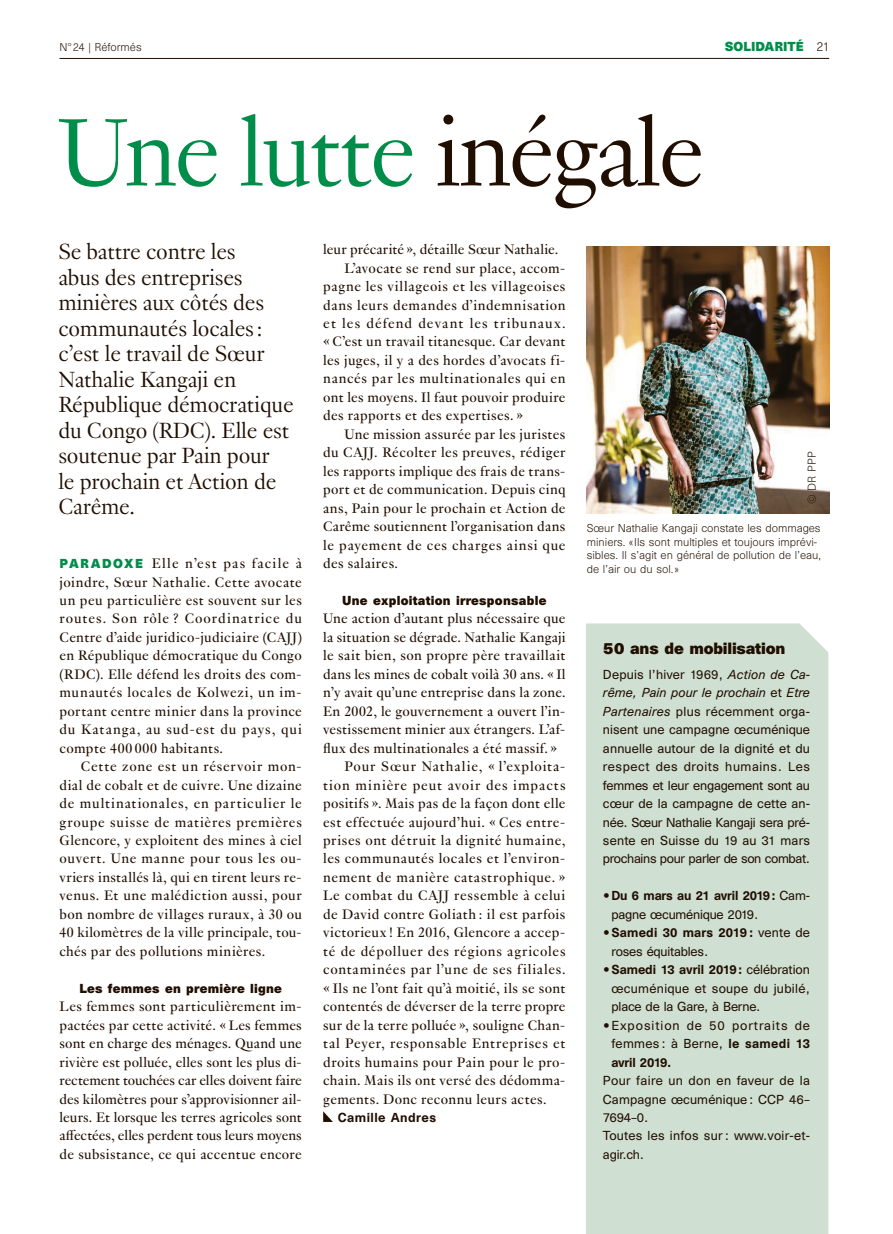
<style>
.page{position:relative;width:893px;height:1234px;background:#fff}
.page>*{position:absolute;margin:0;border:0;box-sizing:border-box;transform-origin:0 0}
.REF_Titres_indd{font:300 105px "Genath";letter-spacing:-.03em;color:#008d4a}
.REF_Chapeaux_indd{font:300 24px/25.5px "Genath";letter-spacing:-.01em;color:#200e00;text-align:justify}
.REF_Texte_indd{font:15px/18.5px "Genath";letter-spacing:.025em;color:#200e00;text-align:justify}
.REF_Titre-encadre_in{font:700 15px "Unica SB";letter-spacing:-.015em;color:#200e00}
.REF_Titre-encadre_in-2{font:12px/18.5px "Unica SB";letter-spacing:.01em;color:#200e00;text-align:justify}
.REF_Titre-encadre_in-3{font:12px/18.5px "Unica SB";letter-spacing:-.015em;color:#200e00}
.REF_Intertitre_indd{font:700 12px "Unica SB";letter-spacing:.02em;color:#200e00}
.REF_Texte_indd-2{font:500 12px "Unica SB";letter-spacing:.04em;color:#200e00}
.t1{font:700 12px "Unica SB";color:#008d4a}
.REF_legendes_copyrig{font:300 10.5px/13.5px "Unica SB";color:#200e00}
.s1{font-weight:300;color:#200e00}
.s2{color:#200e00}
.s3{font-family:"Unica SB";font-weight:700;font-size:12px;color:#008d4a}
.s4{font-style:italic}
.s5{font-weight:500}
</style>
<div class="page">
<svg style="left:323px;top:1111px;width:9px;height:10px"></svg>
<div style="left:586px;top:623px;width:242px;height:610px;background:#cfdfd2"></div>
<img style="left:587px;top:247px;width:242px;height:266px">
<hr style="left:60px;top:58px;width:769px;height:1px;background:#200e00">
<p class="REF_legendes_copyrig" style="left:60px;top:41px;width:84px">N° 24 | Réformés</p>
<p class="t1" style="left:725px;top:39px;width:106px">SOLIDARITÉ <span class="s1">21</span></p>
<p class="REF_Titres_indd" style="left:58px;top:78px;width:649px">Une lutte <span class="s2">inégale</span></p>
<p class="REF_Chapeaux_indd" style="left:58px;top:237px;width:179px">Se battre contre les</p>
<p class="REF_Chapeaux_indd" style="left:58px;top:262px;width:186px">abus des entreprises</p>
<p class="REF_Chapeaux_indd" style="left:58px;top:288px;width:208px">minières aux côtés des communautés locales : c’est le travail de Sœur Nathalie Kangaji en</p>
<p class="REF_Chapeaux_indd" style="left:58px;top:390px;width:237px;text-align:left">République démocratique du Congo (RDC). Elle est soutenue par Pain pour<br>le prochain et Action de<br>Carême.</p>
<p class="REF_Texte_indd" style="left:60px;top:553px;width:244px"><span class="s3">PARADOXE</span> Elle n’est pas facile à joindre, Sœur Nathalie. Cette avocate un peu particulière est souvent sur les routes. Son rôle ? Coordinatrice du Centre d’aide juridico-judiciaire (CAJJ) en République démocratique du Congo (RDC). Elle défend les droits des com&shy;munautés locales de Kolwezi, un im&shy;portant centre minier dans la province du Katanga, au sud-est du pays, qui compte 400 000 habitants.</p>
<p class="REF_Texte_indd" style="left:60px;top:756px;width:244px;text-indent:21px">Cette zone est un réservoir mon&shy;dial de cobalt et de cuivre. Une dizaine de multinationales, en particulier le groupe suisse de matières premières Glencore, y exploitent des mines à ciel ouvert. Une manne pour tous les ou&shy;vriers installés là, qui en tirent leurs re&shy;venus. Et une malédiction aussi, pour bon nombre de villages ruraux, à 30 ou 40 kilomètres de la ville principale, tou&shy;chés par des pollutions minières.</p>
<p class="REF_Intertitre_indd" style="left:79px;top:980px;width:204px">Les femmes en première ligne</p>
<p class="REF_Texte_indd" style="left:60px;top:995px;width:244px">Les femmes sont particulièrement im&shy;pactées par cette activité. « Les femmes sont en charge des ménages. Quand une rivière est polluée, elles sont les plus di&shy;rectement touchées car elles doivent faire des kilomètres pour s’approvisionner ail&shy;leurs. Et lorsque les terres agricoles sont affectées, elles perdent tous leurs moyens de subsistance, ce qui accentue encore</p>
<p class="REF_Texte_indd" style="left:323px;top:239px;width:237px">leur précarité », détaille Sœur Nathalie.</p>
<p class="REF_Texte_indd" style="left:323px;top:257px;width:244px;text-indent:21px">L’avocate se rend sur place, accom&shy;pagne les villageois et les villageoises dans leurs demandes d’indemnisation et les défend devant les tribunaux. « C’est un travail titanesque. Car devant les juges, il y a des hordes d’avocats fi&shy;nancés par les multinationales qui en ont les moyens. Il faut pouvoir produire des rapports et des expertises. »</p>
<p class="REF_Texte_indd" style="left:323px;top:423px;width:244px;text-indent:21px">Une mission assurée par les juristes du CAJJ. Récolter les preuves, rédiger les rapports implique des frais de trans&shy;port et de communication. Depuis cinq ans, Pain pour le prochain et Action de Carême soutiennent l’organisation dans le payement de ces charges ainsi que des salaires.</p>
<p class="REF_Intertitre_indd" style="left:342px;top:593px;width:206px">Une exploitation irresponsable</p>
<p class="REF_Texte_indd" style="left:323px;top:608px;width:244px">Une action d’autant plus nécessaire que la situation se dégrade. Nathalie Kangaji le sait bien, son propre père travaillait dans les mines de cobalt voilà 30 ans. « Il n’y avait qu’une entreprise dans la zone.<br>En 2002, le gouvernement a ouvert l’in&shy;vestissement minier aux étrangers. L’af&shy;flux des multinationales a été massif. »</p>
<p class="REF_Texte_indd" style="left:323px;top:756px;width:244px;text-indent:21px">Pour Sœur Nathalie, « l’exploita&shy;tion minière peut avoir des impacts positifs ». Mais pas de la façon dont elle est effectuée aujourd’hui. « Ces entre&shy;prises ont détruit la dignité humaine, les communautés locales et l’environ&shy;nement de manière catastrophique. » Le combat du CAJJ ressemble à celui de David contre Goliath : il est parfois victorieux ! En 2016, Glencore a accep&shy;té de dépolluer des régions agricoles contaminées par l’une de ses filiales. « Ils ne l’ont fait qu’à moitié, ils se sont contentés de déverser de la terre propre sur de la terre polluée », souligne Chan&shy;tal Peyer, responsable Entreprises et droits humains pour Pain pour le pro&shy;chain. Mais ils ont versé des dédomma&shy;gements. Donc reconnu leurs actes.</p>
<p class="REF_Texte_indd-2" style="left:338px;top:1109px;width:100px">Camille Andres</p>
<p class="REF_legendes_copyrig" style="left:805px;top:504px;width:54px;rotate:-90deg">© DR PPP</p>
<p class="REF_legendes_copyrig" style="left:587px;top:521px;width:236px">Sœur Nathalie Kangaji constate les dommages miniers. «Ils sont multiples et toujours imprévi&shy;sibles. Il s’agit en général de pollution de l’eau, de l’air ou du sol.»</p>
<p class="REF_Titre-encadre_in" style="left:603px;top:639px;width:184px">50 ans de mobilisation</p>
<p class="REF_Titre-encadre_in-2" style="left:603px;top:665px;width:209px">Depuis l’hiver 1969, <span class="s4">Action de Ca&shy;rême, Pain pour le prochain</span> et <span class="s4">Etre Partenaires</span> plus récemment orga&shy;nisent une campagne œcuménique annuelle autour de la dignité et du respect des droits humains. Les femmes et leur engagement sont au cœur de la campagne de cette an&shy;née. Sœur Nathalie Kangaji sera pré&shy;sente en Suisse du 19 au 31 mars prochains pour parler de son combat.</p>
<p class="REF_Titre-encadre_in-3" style="left:611px;top:886px;width:200px;text-indent:-9px">•<span class="s5">Du 6 mars au 21 avril 2019:</span> Cam&shy;pagne œcuménique 2019.</p>
<p class="REF_Titre-encadre_in-3" style="left:611px;top:923px;width:200px;text-indent:-9px">•<span class="s5">Samedi 30 mars 2019 :</span> vente de roses équitables.</p>
<p class="REF_Titre-encadre_in-2" style="left:611px;top:960px;width:200px;text-indent:-9px">•<span class="s5">Samedi 13 avril 2019:</span> célébration œcuménique et soupe du jubilé, place de la Gare, à Berne.</p>
<p class="REF_Titre-encadre_in-2" style="left:611px;top:1016px;width:200px;text-indent:-9px">•Exposition de 50 portraits de femmes : à Berne, <span class="s5">le samedi 13 avril 2019.</span></p>
<p class="REF_Titre-encadre_in-2" style="left:603px;top:1071px;width:208px">Pour faire un don en faveur de la Campagne œcuménique : CCP 46– 7694–0.</p>
<p class="REF_Titre-encadre_in-2" style="left:603px;top:1126px;width:209px">Toutes les infos sur : www.voir-et&shy;agir.ch.</p>
</div>
